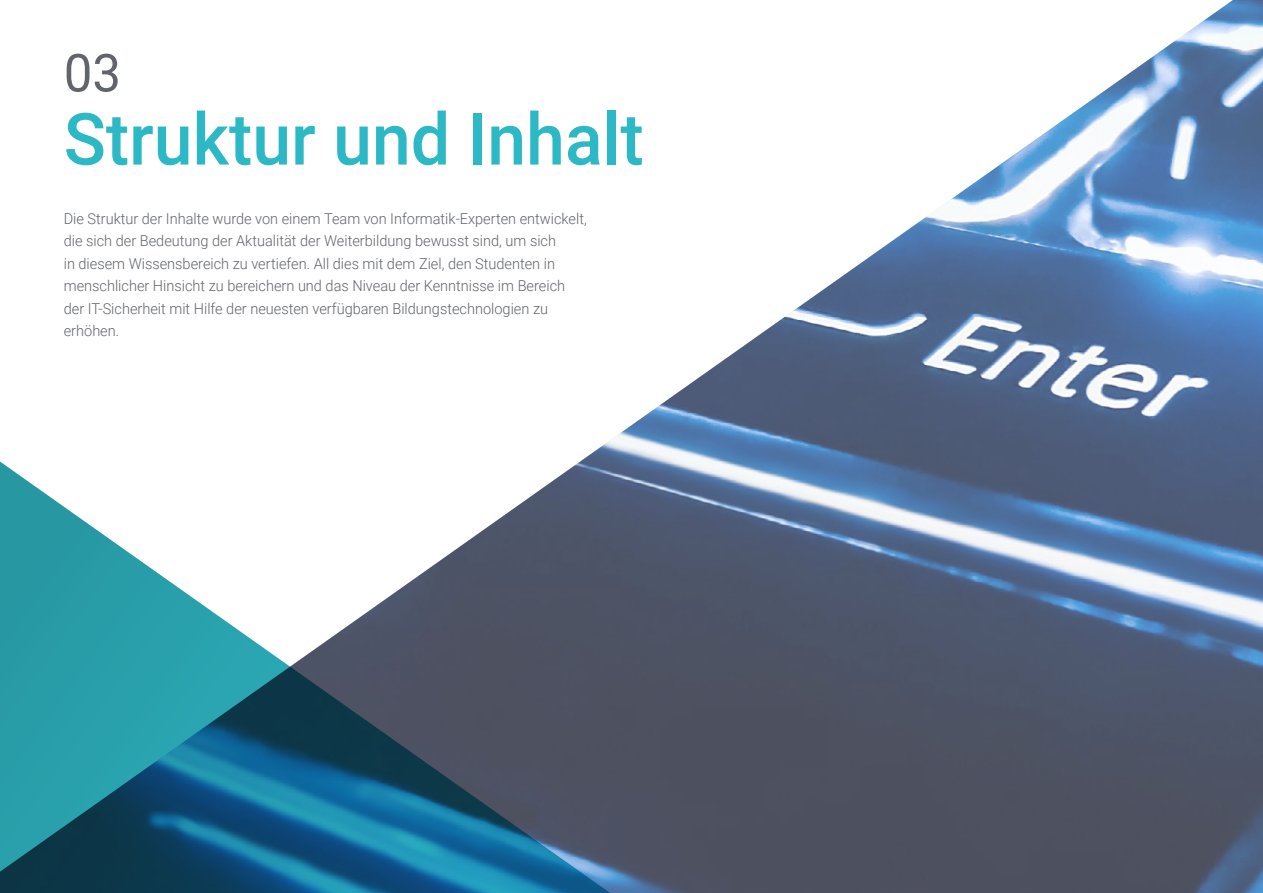
<style>
.page{position:relative;width:1263px;height:893px;background:#fff}
.page>*{position:absolute;margin:0;border:0;box-sizing:border-box;transform-origin:0 0}
.t1{font:500 72px "Roboto";color:#2db8c5}
.t2{font:52.5px "Roboto";color:#61646a}
.t3{font:300 15px/22.5px "Roboto";color:#61646a}
</style>
<div class="page">
<img style="left:602px;top:0;width:661px;height:893px">
<svg style="left:0;top:446px;width:640px;height:447px"></svg>
<h2 class="t2" style="left:64px;top:36px;width:59px">03</h2>
<h1 class="t1" style="left:64px;top:89px;width:581px">Struktur und Inhalt</h1>
<p class="t3" style="left:64px;top:207px;width:524px">Die Struktur der Inhalte wurde von einem Team von Informatik-Experten entwickelt, die sich der Bedeutung der Aktualität der Weiterbildung bewusst sind, um sich<br>in diesem Wissensbereich zu vertiefen. All dies mit dem Ziel, den Studenten in menschlicher Hinsicht zu bereichern und das Niveau der Kenntnisse im Bereich der IT-Sicherheit mit Hilfe der neuesten verfügbaren Bildungstechnologien zu erhöhen.</p>
</div>
